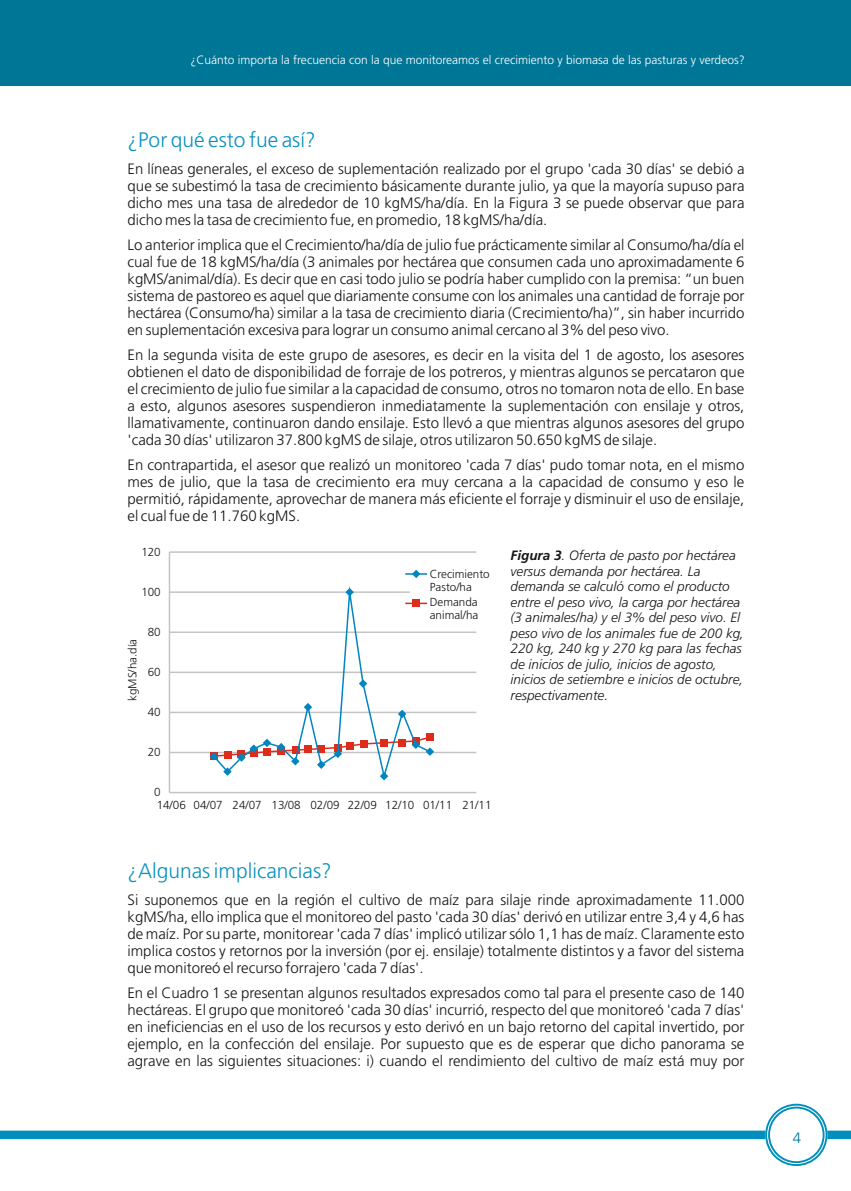
<style>
.page{position:relative;width:851px;height:1191px;background:#fff}
.page>*{position:absolute;margin:0;border:0;box-sizing:border-box;transform-origin:0 0}
.t1{font:21px "Frutiger Light A";color:#0b92be}
.t2{font:15px/17px "Frutiger Light A";color:#151616;text-align:justify}
.t3{font:15px "Frutiger Light A";color:#007696}
.t4{font:italic 300 13.5px/15.5px "Frutiger";color:#151616}
.t5{font:12px "Frutiger Light A";color:#fff}
.t6{font:11.7px/13px "Frutiger Light A";color:#151616}
.s1{font-weight:700}
</style>
<div class="page">
<svg style="left:0;top:1103px;width:850px;height:63px"></svg>
<hr style="left:169px;top:552px;width:1px;height:240px;background:#c4c4c5">
<hr style="left:169px;top:551px;width:307px;height:2px;background:#c4c4c5">
<hr style="left:169px;top:591px;width:241px;height:2px;background:#c4c4c5">
<hr style="left:169px;top:631px;width:307px;height:2px;background:#c4c4c5">
<hr style="left:169px;top:671px;width:307px;height:2px;background:#c4c4c5">
<hr style="left:169px;top:711px;width:307px;height:2px;background:#c4c4c5">
<hr style="left:169px;top:751px;width:307px;height:2px;background:#c4c4c5">
<hr style="left:169px;top:792px;width:307px;height:1px;background:#c4c4c5">
<div style="left:426px;top:733px;width:8px;height:8px;background:#dd2b1c"></div>
<svg style="left:211px;top:585px;width:221px;height:196px"></svg>
<svg style="left:398px;top:710px;width:8px;height:8px"></svg>
<svg style="left:209px;top:735px;width:225px;height:45px"></svg>
<svg style="left:304px;top:703px;width:8px;height:8px"></svg>
<svg style="left:359px;top:679px;width:8px;height:9px"></svg>
<svg style="left:345px;top:588px;width:9px;height:8px"></svg>
<svg style="left:405px;top:570px;width:22px;height:8px"></svg>
<hr style="left:405px;top:602px;width:22px;height:2px;background:#dd2b1c">
<div style="left:412px;top:599px;width:8px;height:8px;background:#dd2b1c"></div>
<div style="left:0;top:0;width:850px;height:85px;background:#007696"></div>
<p class="t5" style="left:190px;top:54px;width:555px">¿Cuánto importa la frecuencia con la que monitoreamos el crecimiento y biomasa de las pasturas y verdeos?</p>
<h1 class="t1" style="left:128px;top:130px;width:189px">¿Por qué esto fue así?</h1>
<p class="t2" style="left:128px;top:161px;width:618px">En líneas generales, el exceso de suplementación realizado por el grupo 'cada 30 días' se debió a que se subestimó la tasa de crecimiento básicamente durante julio, ya que la mayoría supuso para dicho mes una tasa de alrededor de 10 kgMS/ha/día. En la Figura 3 se puede observar que para dicho mes la tasa de crecimiento fue, en promedio, 18 kgMS/ha/día.</p>
<p class="t2" style="left:127px;top:237px;width:618px">Lo anterior implica que el Crecimiento/ha/día de julio fue prácticamente similar al Consumo/ha/día el cual fue de 18 kgMS/ha/día (3 animales por hectárea que consumen cada uno aproximadamente 6 kgMS/animal/día). Es decir que en casi todo julio se podría haber cumplido con la premisa: “un buen sistema de pastoreo es aquel que diariamente consume con los animales una cantidad de forraje por hectárea (Consumo/ha) similar a la tasa de crecimiento diaria (Crecimiento/ha)”, sin haber incurrido en suplementación excesiva para lograr un consumo animal cercano al 3% del peso vivo.</p>
<p class="t2" style="left:127px;top:347px;width:618px">En la segunda visita de este grupo de asesores, es decir en la visita del 1 de agosto, los asesores obtienen el dato de disponibilidad de forraje de los potreros, y mientras algunos se percataron que el crecimiento de julio fue similar a la capacidad de consumo, otros no tomaron nota de ello. En base a esto, algunos asesores suspendieron inmediatamente la suplementación con ensilaje y otros, llamativamente, continuaron dando ensilaje. Esto llevó a que mientras algunos asesores del grupo 'cada 30 días' utilizaron 37.800 kgMS de silaje, otros utilizaron 50.650 kgMS de silaje.</p>
<p class="t2" style="left:127px;top:457px;width:618px">En contrapartida, el asesor que realizó un monitoreo 'cada 7 días' pudo tomar nota, en el mismo mes de julio, que la tasa de crecimiento era muy cercana a la capacidad de consumo y eso le permitió, rápidamente, aprovechar de manera más eficiente el forraje y disminuir el uso de ensilaje, el cual fue de 11.760 kgMS.</p>
<p class="t6" style="left:141px;top:546px;width:21px">120</p>
<p class="t6" style="left:141px;top:586px;width:21px">100</p>
<p class="t6" style="left:126px;top:701px;width:64px;rotate:-90deg">kgMS/ha.día</p>
<p class="t6" style="left:148px;top:626px;width:14px">80</p>
<p class="t6" style="left:148px;top:666px;width:14px">60</p>
<p class="t6" style="left:148px;top:706px;width:14px">40</p>
<p class="t6" style="left:148px;top:746px;width:14px">20</p>
<p class="t6" style="left:154px;top:786px;width:8px">0</p>
<p class="t6" style="left:430px;top:568px;width:61px">Crecimiento<br>Pasto/ha</p>
<p class="t6" style="left:430px;top:596px;width:50px">Demanda animal/ha</p>
<p class="t6" style="left:157px;top:799px;width:336px">14/06 04/07 24/07 13/08 02/09 22/09 12/10 01/11 21/11</p>
<p class="t4" style="left:510px;top:548px;width:235px"><span class="s1">Figura 3</span>. Oferta de pasto por hectárea versus demanda por hectárea. La demanda se calculó como el producto entre el peso vivo, la carga por hectárea (3 animales/ha) y el 3% del peso vivo. El peso vivo de los animales fue de 200 kg, 220 kg, 240 kg y 270 kg para las fechas de inicios de julio, inicios de agosto, inicios de setiembre e inicios de octubre, respectivamente.</p>
<h1 class="t1" style="left:127px;top:861px;width:206px">¿Algunas implicancias?</h1>
<p class="t2" style="left:127px;top:892px;width:618px">Si suponemos que en la región el cultivo de maíz para silaje rinde aproximadamente 11.000 kgMS/ha, ello implica que el monitoreo del pasto 'cada 30 días' derivó en utilizar entre 3,4 y 4,6 has de maíz. Por su parte, monitorear 'cada 7 días' implicó utilizar sólo 1,1 has de maíz. Claramente esto implica costos y retornos por la inversión (por ej. ensilaje) totalmente distintos y a favor del sistema que monitoreó el recurso forrajero 'cada 7 días'.</p>
<p class="t2" style="left:127px;top:985px;width:618px">En el Cuadro 1 se presentan algunos resultados expresados como tal para el presente caso de 140 hectáreas. El grupo que monitoreó 'cada 30 días' incurrió, respecto del que monitoreó 'cada 7 días' en ineficiencias en el uso de los recursos y esto derivó en un bajo retorno del capital invertido, por ejemplo, en la confección del ensilaje. Por supuesto que es de esperar que dicho panorama se agrave en las siguientes situaciones: i) cuando el rendimiento del cultivo de maíz está muy por</p>
<p class="t3" style="left:792px;top:1131px;width:10px">4</p>
</div>
